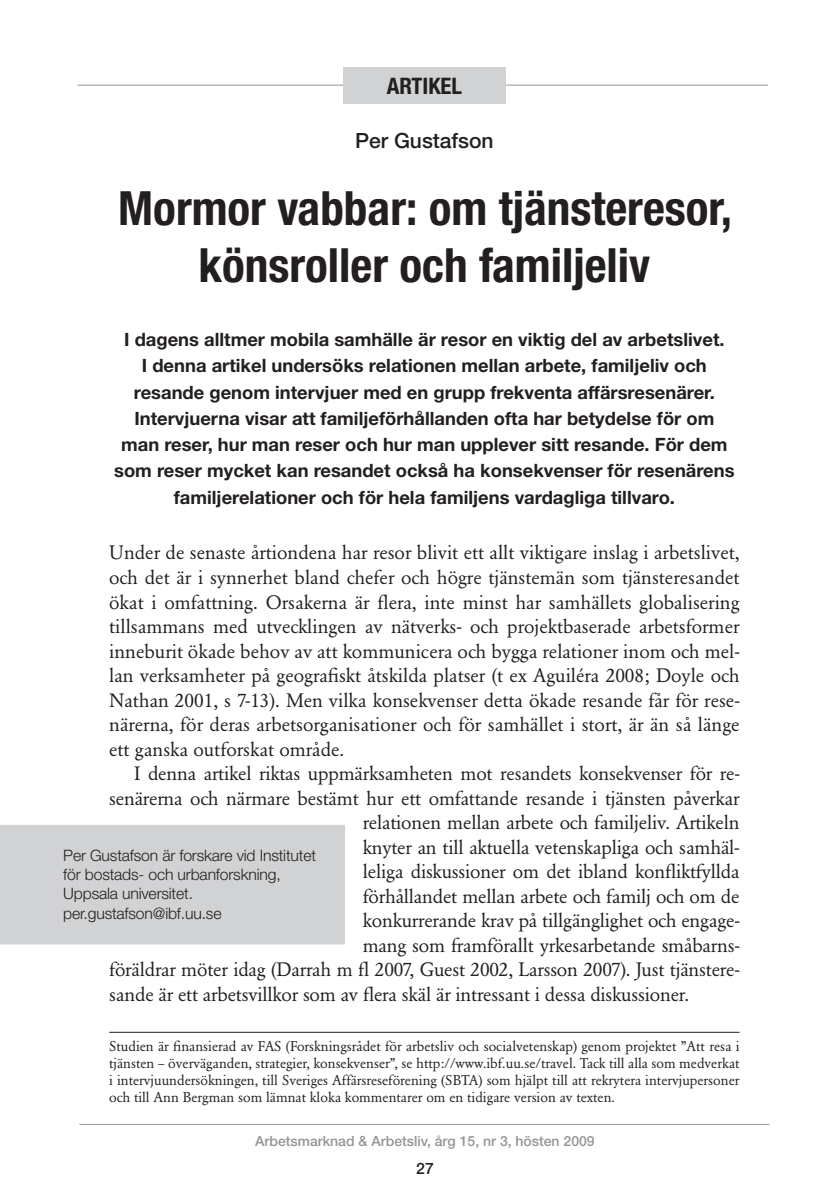
<style>
.page{position:relative;width:819px;height:1201px;background:#fff}
.page>*{position:absolute;margin:0;border:0;box-sizing:border-box;transform-origin:0 0}
.t1{font:700 condensed 47.25px/56.7px "Helvetica Neue";color:#231f20;text-align:center}
.t2{font:700 condensed 22.75px "Helvetica Neue";color:#231f20}
.t3{font:500 21px "Helvetica Neue";color:#231f20}
.t4{font:19.25px/24.5px "Garamond BE";letter-spacing:-.01em;color:#231f20;text-align:justify}
.t5{font:700 18.38px/26.2px "Helvetica Neue";color:#231f20;text-align:center}
.t6{font:300 15.75px/19.2px "Helvetica Neue";letter-spacing:-.01em;color:#231f20}
.t7{font:500 15.75px "Helvetica Neue";color:#231f20}
.t8{font:14px/16.8px "Garamond BE";color:#231f20;text-align:justify}
.t9{font:500 14px "Helvetica Neue";color:#939598}
</style>
<div class="page">
<hr style="left:79px;top:1124px;width:690px;height:1px;background:#939598">
<hr style="left:78px;top:85px;width:690px;height:1px;background:#939598">
<div style="left:0;top:825px;width:344px;height:119px;background:#d1d2d4"></div>
<div style="left:343px;top:67px;width:162px;height:37px;background:#d1d2d4"></div>
<hr style="left:109px;top:1031px;width:630px;height:1px;background:#231f20">
<p class="t2" style="left:386px;top:72px;width:77px">ARTIKEL</p>
<p class="t3" style="left:355px;top:128px;width:140px">Per Gustafson</p>
<h1 class="t1" style="left:118px;top:179px;width:615px">Mormor vabbar: om tjänsteresor, könsroller och familjeliv</h1>
<p class="t5" style="left:114px;top:326px;width:622px">I dagens alltmer mobila samhälle är resor en viktig del av arbetslivet.<br>I denna artikel undersöks relationen mellan arbete, familjeliv och resande genom intervjuer med en grupp frekventa affärsresenärer.<br>Intervjuerna visar att familjeförhållanden ofta har betydelse för om man reser, hur man reser och hur man upplever sitt resande. För dem som reser mycket kan resandet också ha konsekvenser för resenärens familjerelationer och för hela familjens vardagliga tillvaro.</p>
<p class="t4" style="left:109px;top:540px;width:632px">Under de senaste årtiondena har resor blivit ett allt viktigare inslag i arbetslivet, och det är i synnerhet bland chefer och högre tjänstemän som tjänsteresandet ökat i omfattning. Orsakerna är flera, inte minst har samhällets globalisering tillsammans med utvecklingen av nätverks- och projektbaserade arbetsformer inneburit ökade behov av att kommunicera och bygga relationer inom och mel&shy;lan verksamheter på geografiskt åtskilda platser (t ex Aguiléra 2008; Doyle och Nathan 2001, s 7-13). Men vilka konsekvenser detta ökade resande får för rese&shy;närerna, för deras arbetsorganisationer och för samhället i stort, är än så länge ett ganska outforskat område.</p>
<p class="t4" style="left:134px;top:761px;width:607px">I denna artikel riktas uppmärksamheten mot resandets konsekvenser för re-</p>
<p class="t4" style="left:109px;top:786px;width:631px">senärerna och närmare bestämt hur ett omfattande resande i tjänsten påverkar</p>
<p class="t4" style="left:363px;top:810px;width:378px">relationen mellan arbete och familjeliv. Artikeln</p>
<p class="t4" style="left:363px;top:835px;width:378px">knyter an till aktuella vetenskapliga och samhäl-</p>
<p class="t4" style="left:363px;top:859px;width:378px">leliga diskussioner om det ibland konfliktfyllda</p>
<p class="t4" style="left:363px;top:884px;width:378px">förhållandet mellan arbete och familj och om de</p>
<p class="t4" style="left:363px;top:908px;width:378px">konkurrerande krav på tillgänglighet och engage-</p>
<p class="t4" style="left:363px;top:933px;width:378px">mang som framförallt yrkesarbetande småbarns-</p>
<p class="t4" style="left:109px;top:957px;width:632px">föräldrar möter idag (Darrah m fl 2007, Guest 2002, Larsson 2007). Just tjänstere-</p>
<p class="t4" style="left:109px;top:982px;width:581px">sande är ett arbetsvillkor som av flera skäl är intressant i dessa diskussioner.</p>
<p class="t6" style="left:63px;top:845px;width:254px">Per Gustafson är forskare vid Institutet för bostads- och urbanforskning,<br>Uppsala universitet. per.gustafson@ibf.uu.se</p>
<p class="t8" style="left:109px;top:1038px;width:632px">Studien är finansierad av FAS (Forskningsrådet för arbetsliv och socialvetenskap) genom projektet ”Att resa i tjänsten – överväganden, strategier, konsekvenser”, se http://www.ibf.uu.se/travel. Tack till alla som medverkat i intervjuundersökningen, till Sveriges Affärsreseförening (SBTA) som hjälpt till att rekrytera intervjupersoner och till Ann Bergman som lämnat kloka kommentarer om en tidigare version av texten.</p>
<p class="t9" style="left:255px;top:1132px;width:341px">Arbetsmarknad &amp; Arbetsliv, årg 15, nr 3, hösten 2009</p>
<p class="t7" style="left:416px;top:1158px;width:19px">27</p>
</div>
